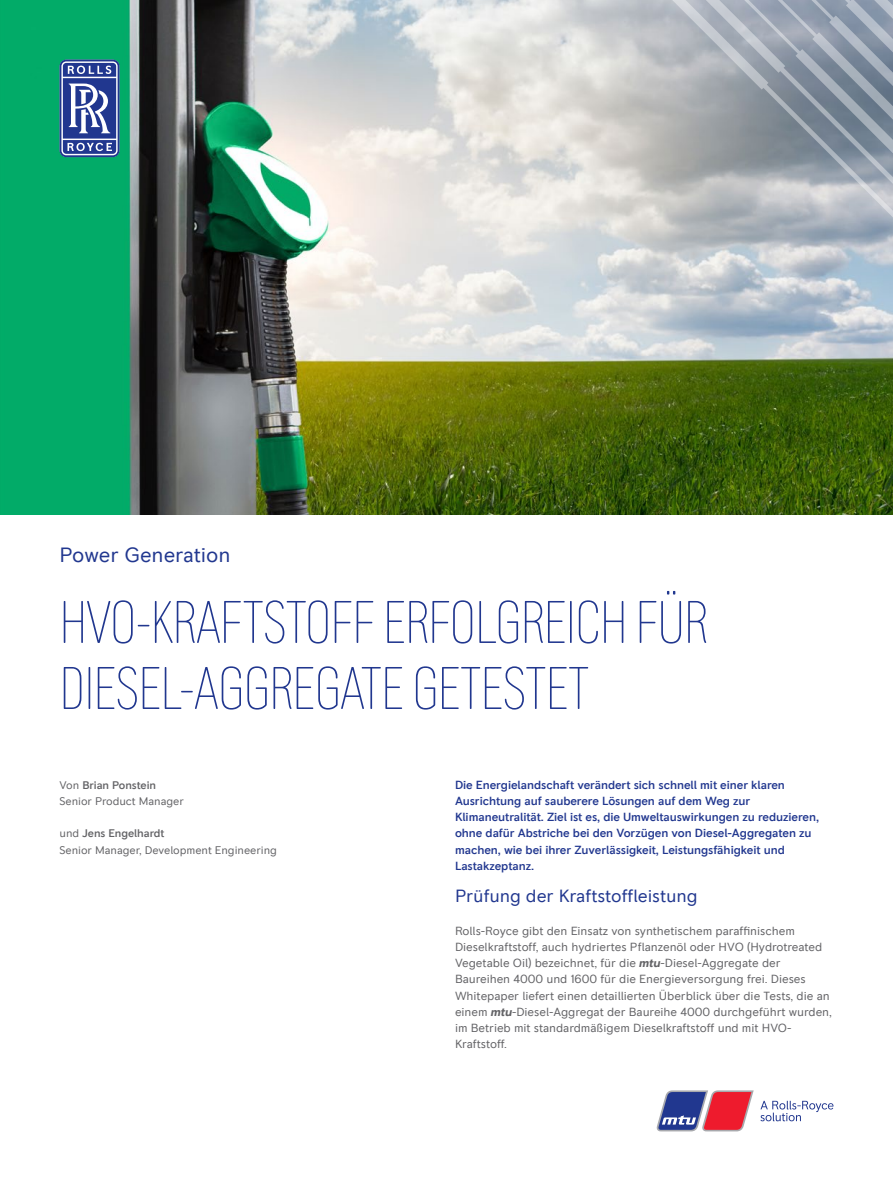
<style>
.page{position:relative;width:893px;height:1191px;background:#fff}
.page>*{position:absolute;margin:0;border:0;box-sizing:border-box;transform-origin:0 0}
.t1{font:200 condensed 60px/66px "RR Pioneer";letter-spacing:-.015em;color:#21378f}
.t2{font:21px "RR Pioneer";letter-spacing:-.005em;color:#21378f}
.t3{font:18px "RR Pioneer";letter-spacing:-.005em;color:#21378f}
.t4{font:12px/16.2px "RR Pioneer";letter-spacing:-.005em;color:#636366}
.t5{font:500 12px/16.2px "RR Pioneer";letter-spacing:-.005em;color:#21378f}
.t6{font:11.25px/16.2px "RR Pioneer";letter-spacing:-.005em;color:#636366}
.s1{font-weight:500}
.s2{font-weight:700;font-style:italic}
</style>
<div class="page">
<img style="left:0;top:0;width:893px;height:514px">
<svg style="left:659px;top:0;width:234px;height:230px;background:#a1a8b0"></svg>
<svg style="left:60px;top:60px;width:60px;height:97px"></svg>
<svg style="left:760px;top:1100px;width:73px;height:21px"></svg>
<svg style="left:657px;top:1090px;width:97px;height:41px"></svg>
<h2 class="t2" style="left:60px;top:542px;width:173px">Power Generation</h2>
<h1 class="t1" style="left:60px;top:589px;width:650px">HVO-KRAFTSTOFF ERFOLGREICH FÜR<br>DIESEL-AGGREGATE GETESTET</h1>
<p class="t6" style="left:60px;top:777px;width:126px">Von <span class="s1">Brian Ponstein<br></span>Senior Product Manager</p>
<p class="t6" style="left:60px;top:825px;width:219px">und <span class="s1">Jens Engelhardt<br></span>Senior Manager, Development Engineering</p>
<p class="t5" style="left:455px;top:776px;width:366px">Die Energielandschaft verändert sich schnell mit einer klaren Ausrichtung auf sauberere Lösungen auf dem Weg zur Klimaneutralität. Ziel ist es, die Umweltauswirkungen zu reduzieren, ohne dafür Abstriche bei den Vorzügen von Diesel-Aggregaten zu machen, wie bei ihrer Zuverlässigkeit, Leistungsfähigkeit und Lastakzeptanz.</p>
<h3 class="t3" style="left:455px;top:885px;width:244px">Prüfung der Kraftstoffleistung</h3>
<p class="t4" style="left:455px;top:922px;width:378px">Rolls-Royce gibt den Einsatz von synthetischem paraffinischem Dieselkraftstoff, auch hydriertes Pflanzenöl oder HVO (Hydrotreated Vegetable Oil) bezeichnet, für die <span class="s2">mtu</span>-Diesel-Aggregate der Baureihen 4000 und 1600 für die Energieversorgung frei. Dieses Whitepaper liefert einen detaillierten Überblick über die Tests, die an einem <span class="s2">mtu</span>-Diesel-Aggregat der Baureihe 4000 durchgeführt wurden, im Betrieb mit standardmäßigem Dieselkraftstoff und mit HVO-Kraftstoff.</p>
</div>
